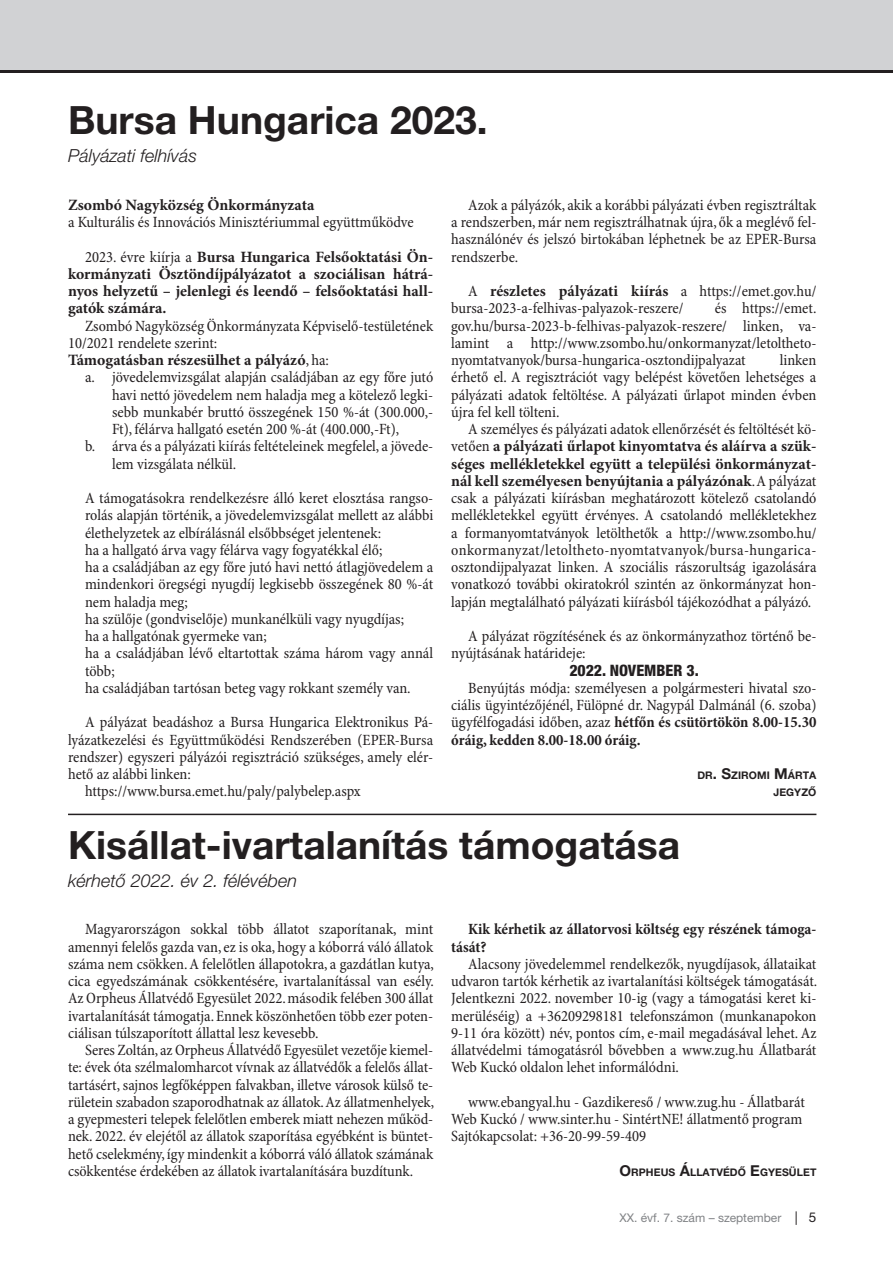
<style>
.page{position:relative;width:893px;height:1263px;background:#fff}
.page>*{position:absolute;margin:0;border:0;box-sizing:border-box;transform-origin:0 0}
.cim_2has{font:700 39px "Helvetica Neue LT Pro";color:#231f20}
.alcim_2{font:italic 300 18px "Helvetica Neue LT Pro";color:#231f20}
.kenyer{font:condensed 15.75px/17.2px "Minion Pro";color:#231f20;text-align:justify}
.kenyer-2{font:700 15.75px/17.2px "Minion Pro";color:#231f20;text-align:justify}
.kenyer-3{font:700 condensed 15.75px/17.2px "Minion Pro";color:#231f20}
.szovegkozti_kiemelés{font:800 condensed 15.75px "Helvetica Neue LT Pro";color:#231f20}
.t1{font:12px "Helvetica Neue LT Pro";color:#808285}
.alairas{font:700 10.5px "Helvetica Neue LT Pro";letter-spacing:.005em;color:#231f20}
.s1{font-weight:400;font-stretch:condensed}
.s2{font-weight:700;font-stretch:normal}
.s3{font-weight:700}
.s4{font-size:15px}
.s5{font-size:13.5px;color:#231f20}
</style>
<div class="page">
<div style="left:0;top:0;width:893px;height:72px;background:#d1d2d4"></div>
<hr style="left:0;top:70px;width:893px;height:2px;background:#231f20">
<hr style="left:68px;top:814px;width:748px;height:1px;background:#231f20">
<p class="cim_2has" style="left:68px;top:96px;width:421px">Bursa Hungarica 2023.</p>
<p class="alcim_2" style="left:68px;top:145px;width:131px">Pályázati felhívás</p>
<p class="kenyer-2" style="left:68px;top:196px;width:248px">Zsombó Nagyközség Önkormányzata</p>
<p class="kenyer" style="left:68px;top:214px;width:347px">a Kulturális és Innovációs Minisztériummal együttműködve</p>
<p class="kenyer-2" style="left:68px;top:248px;width:367px;text-indent:17px"><span class="s1">2023. évre kiírja a</span> Bursa Hungarica Felsőoktatási Ön&shy;kormányzati Ösztöndíjpályázatot a szociálisan hátrá&shy;nyos helyzetű – jelenlegi és leendő – felsőoktatási hall&shy;gatók számára.</p>
<p class="kenyer" style="left:68px;top:318px;width:367px;text-indent:17px">Zsombó Nagyközség Önkormányzata Képviselő-testületének<br>10/2021 rendelete szerint:</p>
<p class="kenyer-2" style="left:68px;top:351px;width:263px">Támogatásban részesülhet a pályázó<span class="s1">, ha:</span></p>
<p class="kenyer" style="left:112px;top:369px;width:323px;text-indent:-27px">a. jövedelemvizsgálat alapján családjában az egy főre jutó havi nettó jövedelem nem haladja meg a kötelező legki&shy;sebb munkabér bruttó összegének 150 %-át (300.000,- Ft), félárva hallgató esetén 200 %-át (400.000,-Ft),</p>
<p class="kenyer" style="left:112px;top:438px;width:323px;text-indent:-27px">b. árva és a pályázati kiírás feltételeinek megfelel, a jövede&shy;lem vizsgálata nélkül.</p>
<p class="kenyer" style="left:85px;top:490px;width:350px">A támogatásokra rendelkezésre álló keret elosztása rangso&shy;rolás alapján történik, a jövedelemvizsgálat mellett az alábbi élethelyzetek az elbírálásnál elsőbbséget jelentenek:</p>
<p class="kenyer" style="left:85px;top:542px;width:299px">ha a hallgató árva vagy félárva vagy fogyatékkal élő;</p>
<p class="kenyer" style="left:85px;top:559px;width:350px">ha a családjában az egy főre jutó havi nettó átlagjövedelem a mindenkori öregségi nyugdíj legkisebb összegének 80 %-át nem haladja meg;</p>
<p class="kenyer" style="left:85px;top:611px;width:321px">ha szülője (gondviselője) munkanélküli vagy nyugdíjas;</p>
<p class="kenyer" style="left:85px;top:628px;width:183px">ha a hallgatónak gyermeke van;</p>
<p class="kenyer" style="left:85px;top:645px;width:350px">ha a családjában lévő eltartottak száma három vagy annál több;</p>
<p class="kenyer" style="left:85px;top:680px;width:327px">ha családjában tartósan beteg vagy rokkant személy van.</p>
<p class="kenyer" style="left:68px;top:714px;width:367px;text-indent:17px">A pályázat beadáshoz a Bursa Hungarica Elektronikus Pá&shy;lyázatkezelési és Együttműködési Rendszerében (EPER-Bursa rendszer) egyszeri pályázói regisztráció szükséges, amely elér&shy;hető az alábbi linken:</p>
<p class="kenyer" style="left:85px;top:783px;width:277px">https://www.bursa.emet.hu/paly/palybelep.aspx</p>
<p class="kenyer" style="left:451px;top:197px;width:367px;text-indent:17px">Azok a pályázók, akik a korábbi pályázati évben regisztráltak a rendszerben, már nem regisztrálhatnak újra, ők a meglévő fel&shy;használónév és jelszó birtokában léphetnek be az EPER-Bursa rendszerbe.</p>
<p class="kenyer" style="left:451px;top:283px;width:367px;text-indent:17px">A <span class="s2">részletes pályázati kiírás</span> a https://emet.gov.hu/ bursa-2023-a-felhivas-palyazok-reszere/</p>
<p class="kenyer" style="left:451px;top:300px;width:367px;text-indent:264px">és https://emet. gov.hu/bursa-2023-b-felhivas-palyazok-reszere/ linken, va&shy;lamint a http://www.zsombo.hu/onkormanyzat/letoltheto&shy;nyomtatvanyok/bursa-hungarica-osztondijpalyazat</p>
<p class="kenyer" style="left:451px;top:352px;width:367px;text-indent:328px">linken érhető el. A regisztrációt vagy belépést követően lehetséges a pályázati adatok feltöltése. A pályázati űrlapot minden évben újra fel kell tölteni.</p>
<p class="kenyer" style="left:451px;top:421px;width:367px;text-indent:17px">A személyes és pályázati adatok ellenőrzését és feltöltését kö&shy;vetően <span class="s2">a pályázati űrlapot kinyomtatva és aláírva a szük&shy;séges mellékletekkel együtt a települési önkormányzat&shy;nál kell személyesen benyújtania a pályázónak</span>. A pályázat csak a pályázati kiírásban meghatározott kötelező csatolandó mellékletekkel együtt érvényes. A csatolandó mellékletekhez a formanyomtatványok letölthetők a http://www.zsombo.hu/ onkormanyzat/letoltheto-nyomtatvanyok/bursa-hungarica&shy;osztondijpalyazat linken. A szociális rászorultság igazolására vonatkozó további okiratokról szintén az önkormányzat hon&shy;lapján megtalálható pályázati kiírásból tájékozódhat a pályázó.</p>
<p class="kenyer" style="left:451px;top:628px;width:367px;text-indent:17px">A pályázat rögzítésének és az önkormányzathoz történő be&shy;nyújtásának határideje:</p>
<p class="szovegkozti_kiemelés" style="left:569px;top:660px;width:131px">2022. NOVEMBER 3.</p>
<p class="kenyer" style="left:451px;top:680px;width:367px;text-indent:17px">Benyújtás módja: személyesen a polgármesteri hivatal szo&shy;ciális ügyintézőjénél, Fülöpné dr. Nagypál Dalmánál (6. szoba) ügyfélfogadási időben, azaz <span class="s3">hétfőn és csütörtökön 8.00-15.30 óráig, kedden 8.00-18.00 óráig.</span></p>
<p class="alairas" style="left:697px;top:769px;width:121px">DR<span class="s4">. S</span>ZIROMI <span class="s4">M</span>ÁRTA</p>
<p class="alairas" style="left:773px;top:786px;width:44px">JEGYZŐ</p>
<p class="cim_2has" style="left:68px;top:821px;width:614px">Kisállat-ivartalanítás támogatása</p>
<p class="alcim_2" style="left:68px;top:870px;width:231px">kérhető 2022. év 2. félévében</p>
<p class="kenyer" style="left:68px;top:921px;width:368px;text-indent:17px">Magyarországon sokkal több állatot szaporítanak, mint amennyi felelős gazda van, ez is oka, hogy a kóborrá váló állatok száma nem csökken. A felelőtlen állapotokra, a gazdátlan kutya, cica egyedszámának csökkentésére, ivartalanítással van esély.<br>Az Orpheus Állatvédő Egyesület 2022. második felében 300 állat ivartalanítását támogatja. Ennek köszönhetően több ezer poten&shy;ciálisan túlszaporított állattal lesz kevesebb.</p>
<p class="kenyer" style="left:68px;top:1042px;width:368px;text-indent:17px">Seres Zoltán, az Orpheus Állatvédő Egyesület vezetője kiemel&shy;te: évek óta szélmalomharcot vívnak az állatvédők a felelős állat&shy;tartásért, sajnos legfőképpen falvakban, illetve városok külső te&shy;rületein szabadon szaporodhatnak az állatok. Az állatmenhelyek, a gyepmesteri telepek felelőtlen emberek miatt nehezen működ&shy;nek. 2022. év elejétől az állatok szaporítása egyébként is büntet&shy;hető cselekmény, így mindenkit a kóborrá váló állatok számának csökkentése érdekében az állatok ivartalanítására buzdítunk.</p>
<p class="kenyer-3" style="left:451px;top:921px;width:367px;text-indent:17px">Kik kérhetik az állatorvosi költség egy részének támoga&shy;tását?</p>
<p class="kenyer" style="left:451px;top:956px;width:368px;text-indent:17px">Alacsony jövedelemmel rendelkezők, nyugdíjasok, állataikat udvaron tartók kérhetik az ivartalanítási költségek támogatását.<br>Jelentkezni 2022. november 10-ig (vagy a támogatási keret ki&shy;merüléséig) a +36209298181 telefonszámon (munkanapokon 9-11 óra között) név, pontos cím, e-mail megadásával lehet. Az állatvédelmi támogatásról bővebben a www.zug.hu Állatbarát Web Kuckó oldalon lehet informálódni.</p>
<p class="kenyer" style="left:451px;top:1094px;width:355px;text-align:left;text-indent:17px">www.ebangyal.hu - Gazdikereső / www.zug.hu - Állatbarát<br>Web Kuckó / www.sinter.hu - SintértNE! állatmentő program<br>Sajtókapcsolat: +36-20-99-59-409</p>
<p class="alairas" style="left:619px;top:1166px;width:198px"><span class="s4">O</span>RPHEUS <span class="s4">Á</span>LLATVÉDŐ <span class="s4">E</span>GYESÜLET</p>
<p class="t1" style="left:619px;top:1210px;width:198px">XX. évf. 7. szám – szeptember <span class="s5">| 5</span></p>
</div>
